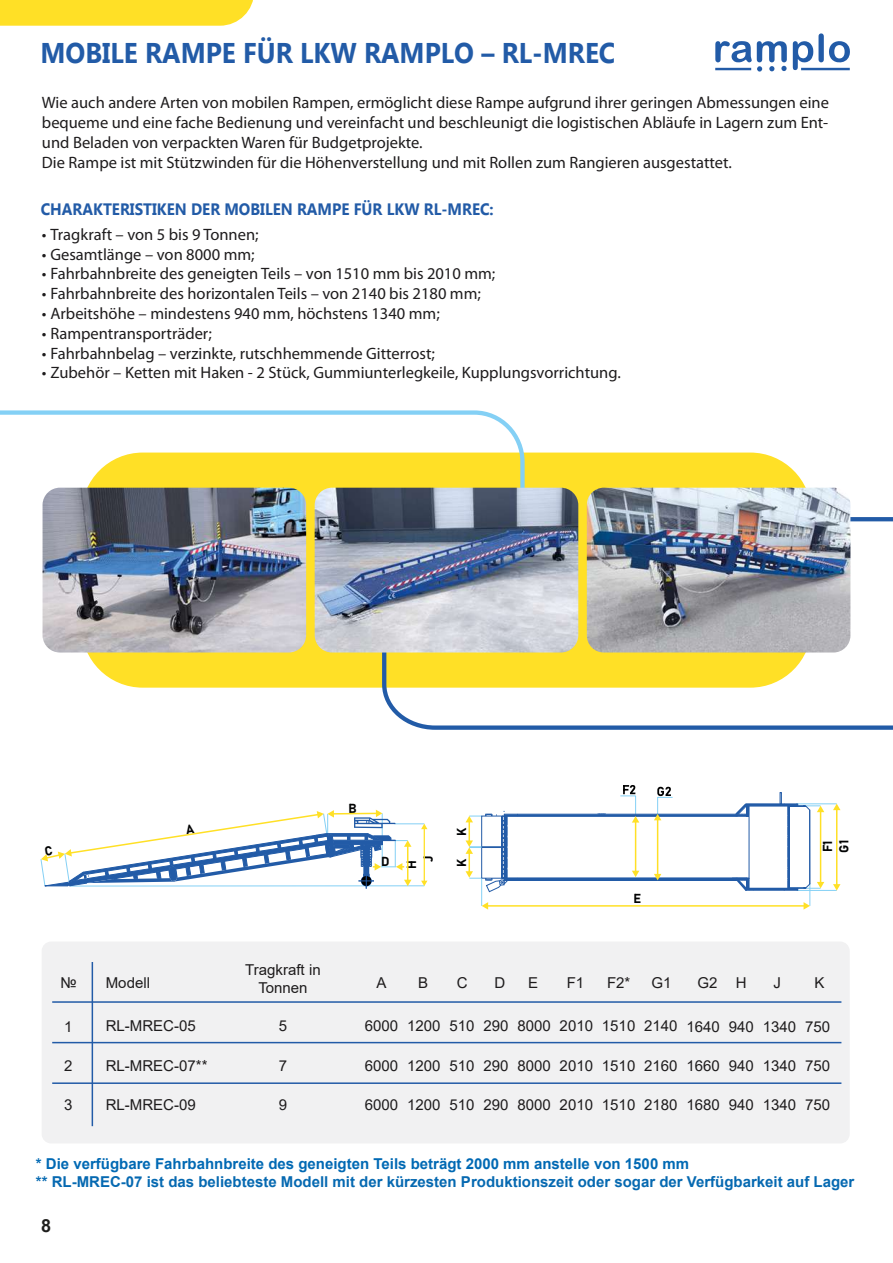
<style>
.page{position:relative;width:893px;height:1263px;background:#fff}
.page>*{position:absolute;margin:0;border:0;box-sizing:border-box;transform-origin:0 0}
.t1{font:700 28.5px "Microsoft Tai Le";color:#225ba7;scale:.92 1}
.t2{font:700 18px "Arial";color:#1e1e1c}
.t3{font:16.5px/19.8px "Myriad Pro";color:#1e1c1d}
.t4{font:700 16.5px "Microsoft Tai Le";color:#225ba7;scale:.92 1}
.t5{font:15px/18px "Arial";color:#1e1c1d;text-align:center}
.t6{font:700 15px "Arial";color:#0669b1}
.t7{font:700 15px "Arial";color:#0069b4}
.t8{font:12.9px/16.4px "Bahnschrift";color:#020303}
</style>
<div class="page">
<svg style="left:0;top:0;width:253px;height:26px;background:#ffe12f"></svg>
<svg style="left:793px;top:33px;width:57px;height:37px"></svg>
<svg style="left:715px;top:41px;width:72px;height:31px"></svg>
<div style="left:42px;top:942px;width:807px;height:201px;background:#f1f1f2;border-radius:9px"></div>
<div style="left:42px;top:941px;width:808px;height:202px;border:1px solid #f1f1f2;border-radius:9px"></div>
<hr style="left:52px;top:1001px;width:789px;height:2px;background:#225ba7">
<hr style="left:52px;top:1042px;width:789px;height:1px;background:#225ba7">
<hr style="left:52px;top:1082px;width:789px;height:2px;background:#225ba7">
<hr style="left:92px;top:962px;width:1px;height:164px;background:#225ba7">
<div style="left:82px;top:453px;width:729px;height:235px;background:#ffe026;border-radius:61px"></div>
<svg style="left:0;top:410px;width:527px;height:225px"></svg>
<svg style="left:380px;top:515px;width:513px;height:215px"></svg>
<svg style="left:850px;top:517px;width:43px;height:4px"></svg>
<img style="left:587px;top:488px;width:263px;height:164px">
<img style="left:43px;top:488px;width:263px;height:164px">
<img style="left:315px;top:488px;width:263px;height:164px">
<hr style="left:70px;top:885px;width:354px;height:1px;background:#84d0f5">
<hr style="left:394px;top:823px;width:30px;height:1px;background:#84d0f5">
<hr style="left:789px;top:805px;width:32px;height:1px;background:#84d0f5">
<hr style="left:789px;top:888px;width:32px;height:1px;background:#84d0f5">
<hr style="left:796px;top:890px;width:41px;height:1px;background:#84d0f5">
<hr style="left:796px;top:803px;width:41px;height:1px;background:#84d0f5">
<hr style="left:506px;top:816px;width:240px;height:1px;background:#225ba7">
<hr style="left:518px;top:880px;width:218px;height:1px;background:#225ba7">
<hr style="left:504px;top:878px;width:232px;height:2px;background:#225ba7">
<hr style="left:504px;top:814px;width:242px;height:2px;background:#225ba7">
<hr style="left:487px;top:905px;width:318px;height:2px;background:#ffe026">
<svg style="left:732px;top:792px;width:79px;height:118px"></svg>
<hr style="left:657px;top:819px;width:1px;height:56px;background:#ffe026">
<svg style="left:654px;top:874px;width:7px;height:6px"></svg>
<hr style="left:820px;top:811px;width:1px;height:72px;background:#ffe026">
<svg style="left:817px;top:806px;width:7px;height:6px"></svg>
<svg style="left:817px;top:882px;width:7px;height:6px"></svg>
<hr style="left:836px;top:809px;width:1px;height:76px;background:#ffe026">
<svg style="left:833px;top:804px;width:7px;height:6px"></svg>
<svg style="left:833px;top:884px;width:7px;height:7px"></svg>
<hr style="left:635px;top:821px;width:1px;height:51px;background:#ffe026">
<svg style="left:632px;top:871px;width:7px;height:6px"></svg>
<svg style="left:465px;top:811px;width:53px;height:99px"></svg>
<hr style="left:424px;top:828px;width:1px;height:53px;background:#ffe026">
<svg style="left:421px;top:824px;width:6px;height:5px"></svg>
<svg style="left:421px;top:881px;width:6px;height:5px"></svg>
<svg style="left:654px;top:787px;width:19px;height:33px"></svg>
<svg style="left:620px;top:785px;width:19px;height:37px"></svg>
<svg style="left:40px;top:809px;width:371px;height:80px"></svg>
<h1 class="t1" style="left:40px;top:36px;width:626px">MOBILE RAMPE FÜR LKW RAMPLO – RL-MREC</h1>
<p class="t3" style="left:42px;top:93px;width:788px">Wie auch andere Arten von mobilen Rampen, ermöglicht diese Rampe aufgrund ihrer geringen Abmessungen eine bequeme und eine fache Bedienung und vereinfacht und beschleunigt die logistischen Abläufe in Lagern zum Ent&shy;und Beladen von verpackten Waren für Budgetprojekte.<br>Die Rampe ist mit Stützwinden für die Höhenverstellung und mit Rollen zum Rangieren ausgestattet.</p>
<p class="t4" style="left:41px;top:200px;width:494px">CHARAKTERISTIKEN DER MOBILEN RAMPE FÜR LKW RL-MREC:</p>
<p class="t3" style="left:42px;top:224px;width:218px">• Tragkraft – von 5 bis 9 Tonnen;</p>
<p class="t3" style="left:42px;top:244px;width:214px">• Gesamtlänge – von 8000 mm;</p>
<p class="t3" style="left:42px;top:264px;width:455px">• Fahrbahnbreite des geneigten Teils – von 1510 mm bis 2010 mm;</p>
<p class="t3" style="left:42px;top:283px;width:440px">• Fahrbahnbreite des horizontalen Teils – von 2140 bis 2180 mm;</p>
<p class="t3" style="left:42px;top:303px;width:399px">• Arbeitshöhe – mindestens 940 mm, höchstens 1340 mm;</p>
<p class="t3" style="left:42px;top:323px;width:171px">• Rampentransporträder;</p>
<p class="t3" style="left:42px;top:343px;width:394px">• Fahrbahnbelag – verzinkte, rutschhemmende Gitterrost;</p>
<p class="t3" style="left:42px;top:363px;width:580px">• Zubehör – Ketten mit Haken - 2 Stück, Gummiunterlegkeile, Kupplungsvorrichtung.</p>
<p class="t8" style="left:453px;top:836px;width:10px;rotate:-90deg">K</p>
<p class="t8" style="left:819px;top:853px;width:14px;rotate:-90deg">F1<br>G1</p>
<p class="t8" style="left:381px;top:852px;width:10px">D</p>
<p class="t8" style="left:419px;top:862px;width:8px;rotate:-90deg">J</p>
<p class="t8" style="left:403px;top:869px;width:10px;rotate:-90deg">H</p>
<p class="t8" style="left:453px;top:867px;width:10px;rotate:-90deg">K</p>
<p class="t8" style="left:634px;top:889px;width:9px">E</p>
<p class="t5" style="left:60px;top:973px;width:18px">№</p>
<p class="t5" style="left:106px;top:973px;width:46px">Modell</p>
<p class="t5" style="left:245px;top:961px;width:77px">Tragkraft in<br>Tonnen</p>
<p class="t5" style="left:376px;top:973px;width:12px">A</p>
<p class="t5" style="left:418px;top:973px;width:12px">B</p>
<p class="t5" style="left:457px;top:974px;width:12px">C</p>
<p class="t5" style="left:494px;top:973px;width:12px">D</p>
<p class="t5" style="left:528px;top:973px;width:12px">E</p>
<p class="t5" style="left:567px;top:973px;width:19px">F1</p>
<p class="t5" style="left:607px;top:973px;width:25px">F2*</p>
<p class="t5" style="left:651px;top:974px;width:22px">G1</p>
<p class="t5" style="left:697px;top:974px;width:22px">G2</p>
<p class="t5" style="left:736px;top:973px;width:12px">H</p>
<p class="t5" style="left:773px;top:973px;width:9px">J</p>
<p class="t5" style="left:815px;top:973px;width:12px">K</p>
<p class="t5" style="left:64px;top:1017px;width:10px">1</p>
<p class="t5" style="left:106px;top:1017px;width:92px">RL-MREC-05</p>
<p class="t5" style="left:279px;top:1017px;width:10px">5</p>
<p class="t5" style="left:365px;top:1017px;width:35px">6000</p>
<p class="t5" style="left:407px;top:1017px;width:35px">1200</p>
<p class="t5" style="left:449px;top:1017px;width:27px">510</p>
<p class="t5" style="left:483px;top:1017px;width:27px">290</p>
<p class="t5" style="left:517px;top:1017px;width:35px">8000</p>
<p class="t5" style="left:560px;top:1017px;width:35px">2010</p>
<p class="t5" style="left:602px;top:1017px;width:35px">1510</p>
<p class="t5" style="left:644px;top:1017px;width:35px">2140</p>
<p class="t5" style="left:686px;top:1017px;width:35px">1640</p>
<p class="t5" style="left:729px;top:1017px;width:27px">940</p>
<p class="t5" style="left:763px;top:1017px;width:35px">1340</p>
<p class="t5" style="left:805px;top:1017px;width:27px">750</p>
<p class="t5" style="left:64px;top:1056px;width:10px">2</p>
<p class="t5" style="left:106px;top:1056px;width:103px">RL-MREC-07**</p>
<p class="t5" style="left:279px;top:1056px;width:10px">7</p>
<p class="t5" style="left:365px;top:1056px;width:35px">6000</p>
<p class="t5" style="left:407px;top:1056px;width:35px">1200</p>
<p class="t5" style="left:449px;top:1056px;width:27px">510</p>
<p class="t5" style="left:483px;top:1056px;width:27px">290</p>
<p class="t5" style="left:517px;top:1056px;width:35px">8000</p>
<p class="t5" style="left:560px;top:1056px;width:35px">2010</p>
<p class="t5" style="left:602px;top:1056px;width:35px">1510</p>
<p class="t5" style="left:644px;top:1056px;width:35px">2160</p>
<p class="t5" style="left:686px;top:1056px;width:35px">1660</p>
<p class="t5" style="left:729px;top:1056px;width:27px">940</p>
<p class="t5" style="left:763px;top:1056px;width:35px">1340</p>
<p class="t5" style="left:805px;top:1056px;width:27px">750</p>
<p class="t5" style="left:64px;top:1095px;width:10px">3</p>
<p class="t5" style="left:106px;top:1095px;width:92px">RL-MREC-09</p>
<p class="t5" style="left:279px;top:1095px;width:10px">9</p>
<p class="t5" style="left:365px;top:1095px;width:35px">6000</p>
<p class="t5" style="left:407px;top:1095px;width:35px">1200</p>
<p class="t5" style="left:449px;top:1095px;width:27px">510</p>
<p class="t5" style="left:483px;top:1095px;width:27px">290</p>
<p class="t5" style="left:517px;top:1095px;width:35px">8000</p>
<p class="t5" style="left:560px;top:1095px;width:35px">2010</p>
<p class="t5" style="left:602px;top:1095px;width:35px">1510</p>
<p class="t5" style="left:644px;top:1095px;width:35px">2180</p>
<p class="t5" style="left:686px;top:1095px;width:35px">1680</p>
<p class="t5" style="left:729px;top:1096px;width:27px">940</p>
<p class="t5" style="left:763px;top:1096px;width:35px">1340</p>
<p class="t5" style="left:805px;top:1096px;width:27px">750</p>
<p class="t7" style="left:36px;top:1153px;width:655px">* Die verfügbare Fahrbahnbreite des geneigten Teils beträgt 2000 mm anstelle von 1500 mm</p>
<p class="t6" style="left:36px;top:1171px;width:820px">** RL-MREC-07 ist das beliebteste Modell mit der kürzesten Produktionszeit oder sogar der Verfügbarkeit auf Lager</p>
<p class="t2" style="left:41px;top:1213px;width:12px">8</p>
</div>
